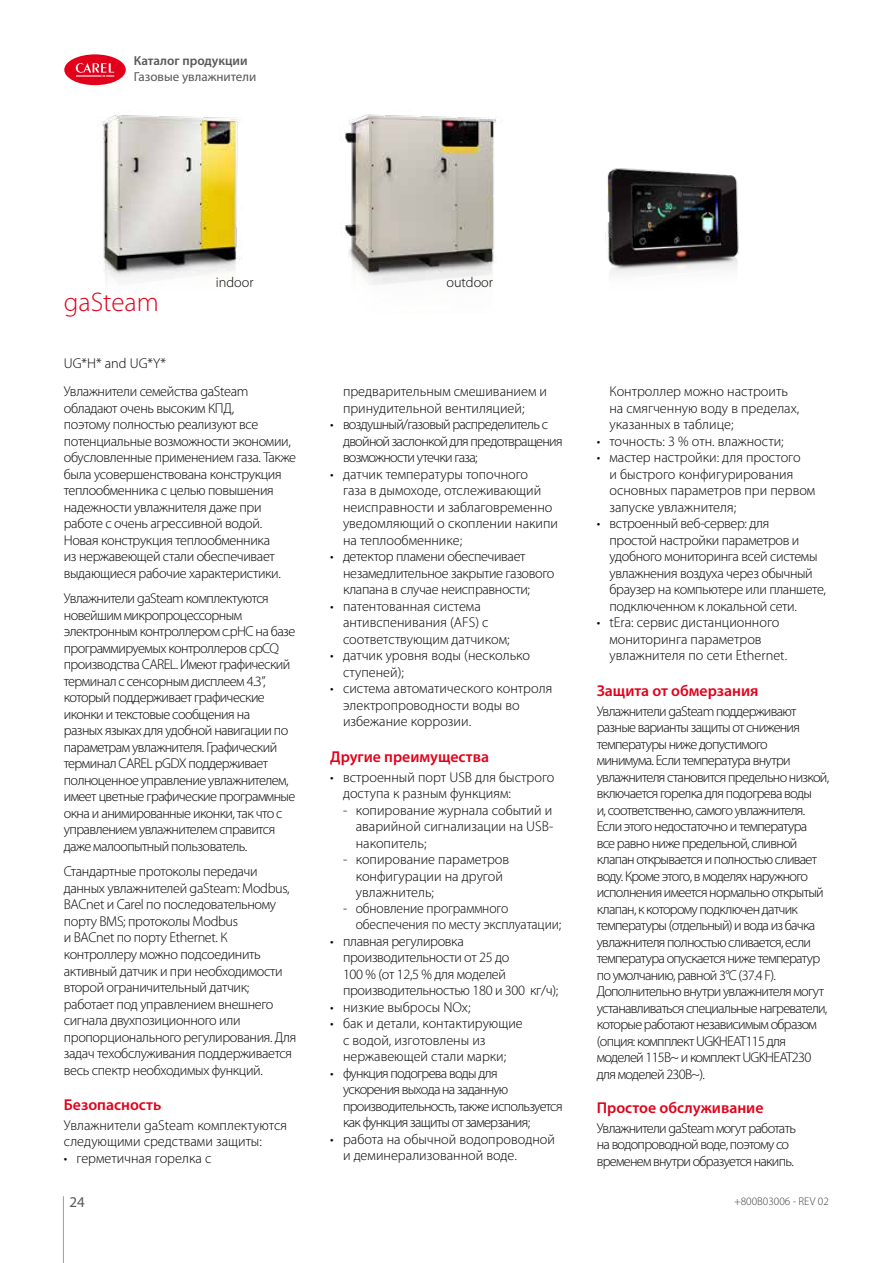
<style>
.page{position:relative;width:893px;height:1263px;background:#fff}
.page>*{position:absolute;margin:0;border:0;box-sizing:border-box;transform-origin:0 0}
.t1{font:300 27px "Myriad Pro";color:#e2001a}
.t2{font:600 15.75px "Myriad Pro";color:#e2001a}
.t3{font:15px "Myriad Pro";color:#58585a}
.t4{font:300 14.25px/16.5px "Myriad Pro";letter-spacing:-.025em;color:#000}
.t5{font:300 14.25px/16.5px "Myriad Pro";letter-spacing:-.05em;color:#000}
.t6{font:300 14.25px/16.5px "Myriad Pro";color:#000}
.t7{font:300 14.25px/16.5px "Myriad Pro";letter-spacing:-.025em;color:#000;scale:.96 1}
.t8{font:13.05px "Myriad Pro";color:#58585a}
.t9{font:600 13.05px "Myriad Pro";color:#58585a}
.t10{font:300 11.25px "Myriad Pro";color:#3e3d40}
</style>
<div class="page">
<hr style="left:63px;top:1196px;width:1px;height:67px;background:#9c9e9f">
<div style="left:64px;top:54px;width:62px;height:31px;background:#e2001a;border-radius:50%"></div>
<svg style="left:76px;top:63px;width:38px;height:14px"></svg>
<img style="left:101px;top:115px;width:141px;height:166px">
<img style="left:344px;top:114px;width:159px;height:171px">
<img style="left:605px;top:168px;width:134px;height:107px">
<p class="t9" style="left:134px;top:52px;width:115px">Каталог продукции</p>
<p class="t8" style="left:134px;top:68px;width:124px">Газовые увлажнители</p>
<h1 class="t1" style="left:64px;top:286px;width:97px">gaSteam</h1>
<p class="t4" style="left:64px;top:355px;width:104px">UG*H* and UG*Y*</p>
<p class="t4" style="left:216px;top:274px;width:39px">indoor</p>
<p class="t6" style="left:446px;top:274px;width:48px">outdoor</p>
<p class="t4" style="left:64px;top:383px;width:234px">Увлажнители семейства gaSteam обладают очень высоким КПД,<br>поэтому полностью реализуют все потенциальные возможности экономии, обусловленные применением газа. Также была усовершенствована конструкция теплообменника с целью повышения надежности увлажнителя даже при работе с очень агрессивной водой.<br>Новая конструкция теплообменника<br>из нержавеющей стали обеспечивает выдающиеся рабочие характеристики.</p>
<p class="t4" style="left:64px;top:590px;width:233px">Увлажнители gaSteam комплектуются новейшим микропроцессорным электронным контроллером c.pHC на базе программируемых контроллеров cpCQ производства CAREL. Имеют графический терминал с сенсорным дисплеем 4.3”, который поддерживает графические иконки и текстовые сообщения на<br>разных языках для удобной навигации по параметрам увлажнителя. Графический терминал CAREL pGDX поддерживает полноценное управление увлажнителем, имеет цветные графические программные окна и анимированные иконки, так что с управлением увлажнителем справится даже малоопытный пользователь.</p>
<p class="t4" style="left:64px;top:863px;width:234px">Стандартные протоколы передачи данных увлажнителей gaSteam: Modbus, BACnet и Carel по последовательному порту BMS; протоколы Modbus<br>и BACnet по порту Ethernet. К контроллеру можно подсоединить активный датчик и при необходимости второй ограничительный датчик; работает под управлением внешнего сигнала двухпозиционного или пропорционального регулирования. Для задач техобслуживания поддерживается весь спектр необходимых функций.</p>
<p class="t2" style="left:64px;top:1094px;width:99px">Безопасность</p>
<p class="t6" style="left:64px;top:1116px;width:225px">Увлажнители gaSteam комплектуются следующими средствами защиты:</p>
<p class="t6" style="left:64px;top:1149px;width:149px">• герметичная горелка с</p>
<p class="t3" style="left:69px;top:1193px;width:17px">24</p>
<p class="t6" style="left:343px;top:383px;width:206px">предварительным смешиванием и принудительной вентиляцией;</p>
<p class="t5" style="left:343px;top:416px;width:221px;text-indent:-13px">• воздушный/газовый распределитель с двойной заслонкой для предотвращения возможности утечки газа;</p>
<p class="t6" style="left:343px;top:466px;width:216px;text-indent:-13px">• датчик температуры топочного<br>газа в дымоходе, отслеживающий неисправности и заблаговременно уведомляющий о скоплении накипи на теплообменнике;</p>
<p class="t4" style="left:343px;top:548px;width:213px;text-indent:-13px">• детектор пламени обеспечивает незамедлительное закрытие газового клапана в случае неисправности;</p>
<p class="t6" style="left:343px;top:598px;width:168px;text-indent:-13px">• патентованная система антивспенивания (AFS) с соответствующим датчиком;</p>
<p class="t6" style="left:343px;top:647px;width:189px;text-indent:-13px">• датчик уровня воды (несколько ступеней);</p>
<p class="t6" style="left:343px;top:680px;width:211px;text-indent:-13px">• система автоматического контроля электропроводности воды во избежание коррозии.</p>
<p class="t2" style="left:330px;top:746px;width:160px">Другие преимущества</p>
<p class="t6" style="left:343px;top:768px;width:213px;text-indent:-13px">• встроенный порт USB для быстрого доступа к разным функциям:</p>
<p class="t4" style="left:356px;top:801px;width:199px;text-align:justify;text-indent:-13px">- копирование журнала событий и аварийной сигнализации на USB&shy;накопитель;</p>
<p class="t6" style="left:356px;top:851px;width:155px;text-indent:-13px">- копирование параметров конфигурации на другой увлажнитель;</p>
<p class="t7" style="left:356px;top:900px;width:216px;text-indent:-13px">- обновление программного обеспечения по месту эксплуатации;</p>
<p class="t4" style="left:343px;top:933px;width:217px;text-indent:-13px">• плавная регулировка производительности от 25 до<br>100 % (от 12,5 % для моделей производительностью 180 и 300 кг/ч);</p>
<p class="t6" style="left:330px;top:999px;width:142px">• низкие выбросы NOx;</p>
<p class="t6" style="left:343px;top:1015px;width:181px;text-indent:-13px">• бак и детали, контактирующие с водой, изготовлены из нержавеющей стали марки;</p>
<p class="t5" style="left:343px;top:1065px;width:221px;text-indent:-13px">• функция подогрева воды для<br>ускорения выхода на заданную производительность, также используется как функция защиты от замерзания;</p>
<p class="t6" style="left:343px;top:1131px;width:214px;text-indent:-13px">• работа на обычной водопроводной и деминерализованной воде.</p>
<p class="t6" style="left:609px;top:383px;width:191px">Контроллер можно настроить на смягченную воду в пределах, указанных в таблице;</p>
<p class="t6" style="left:597px;top:433px;width:189px">• точность: 3 % отн. влажности;</p>
<p class="t6" style="left:609px;top:449px;width:207px;text-indent:-13px">• мастер настройки: для простого<br>и быстрого конфигурирования основных параметров при первом запуске увлажнителя;</p>
<p class="t4" style="left:609px;top:515px;width:218px;text-indent:-13px">• встроенный веб-сервер: для<br>простой настройки параметров и удобного мониторинга всей системы увлажнения воздуха через обычный браузер на компьютере или планшете, подключенном к локальной сети.</p>
<p class="t6" style="left:609px;top:614px;width:179px;text-indent:-13px">• tEra: сервис дистанционного мониторинга параметров увлажнителя по сети Ethernet.</p>
<p class="t2" style="left:597px;top:680px;width:163px">Защита от обмерзания</p>
<p class="t5" style="left:597px;top:702px;width:234px">Увлажнители gaSteam поддерживают разные варианты защиты от снижения температуры ниже допустимого<br>минимума. Если температура внутри увлажнителя становится предельно низкой, включается горелка для подогрева воды<br>и, соответственно, самого увлажнителя.<br>Если этого недостаточно и температура все равно ниже предельной, сливной клапан открывается и полностью сливает воду. Кроме этого, в моделях наружного исполнения имеется нормально открытый клапан, к которому подключен датчик температуры (отдельный) и вода из бачка увлажнителя полностью сливается, если температура опускается ниже температур по умолчанию, равной 3°C (37.4 F).<br>Дополнительно внутри увлажнителя могут устанавливаться специальные нагреватели, которые работают независимым образом (опция: компплект UGKHEAT115 для моделей 115В~ и комплект UGKHEAT230 для моделей 230В~).</p>
<p class="t2" style="left:597px;top:1098px;width:168px">Простое обслуживание</p>
<p class="t5" style="left:597px;top:1120px;width:201px">Увлажнители gaSteam могут работать на водопроводной воде, поэтому со временем внутри образуется накипь.</p>
<p class="t10" style="left:734px;top:1194px;width:96px">+800B03006 - REV 02</p>
</div>
